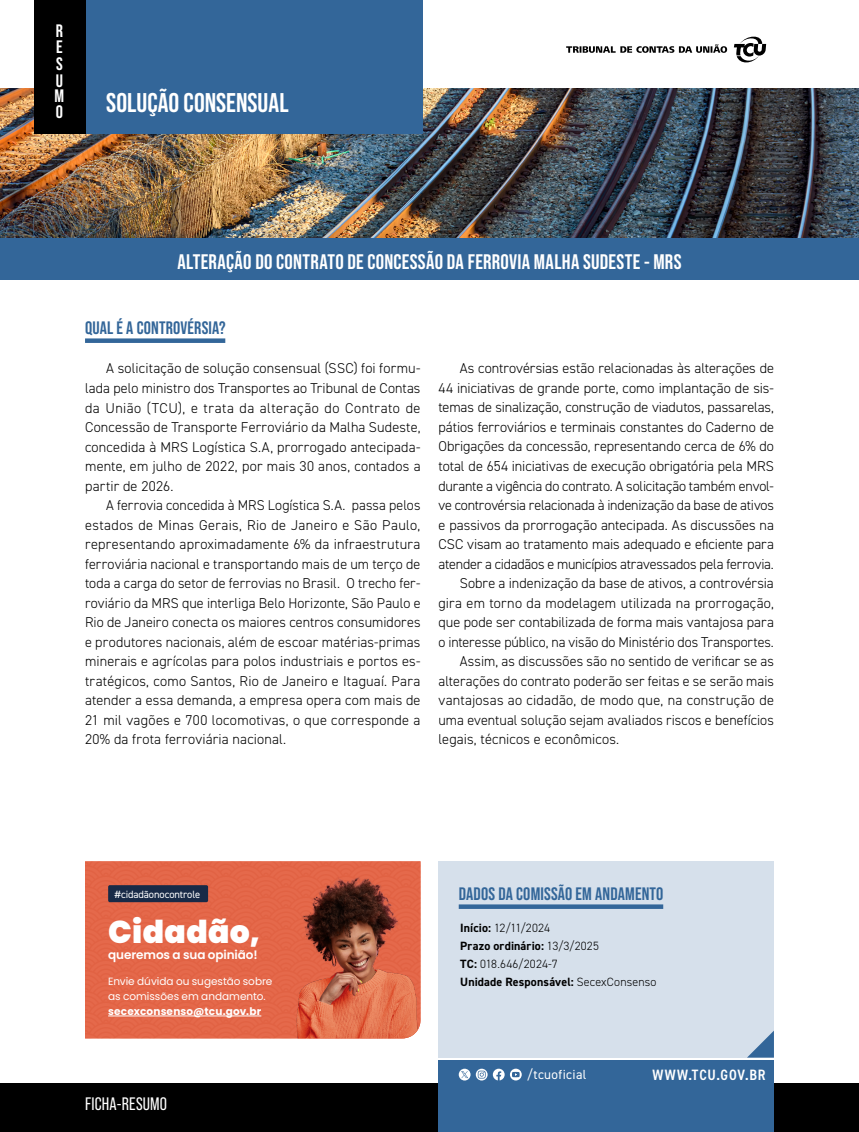
<style>
.page{position:relative;width:859px;height:1132px;background:#fff}
.page>*{position:absolute;margin:0;border:0;box-sizing:border-box;transform-origin:0 0}
.t1{font:900 31.5px "Poppins";letter-spacing:.01em;color:#fff}
.t2{font:700 27px "Bebas Neue Pro";color:#fff}
.t3{font:700 21px "Bebas Neue Pro";letter-spacing:.015em;color:#fff}
.t4{font:700 18px "Bebas Neue Pro";letter-spacing:.01em;color:#369}
.t5{font:18px "Bebas Neue Pro";letter-spacing:.01em;color:#fff}
.t6{font:700 18px/16.8px "Bebas Neue Pro";color:#fff;text-align:justify}
.t7{font:600 condensed 15px "DIN2014";letter-spacing:.06em;color:#fff}
.t8{font:300 14.25px/19.5px "DIN2014";color:#000;text-align:justify}
.t9{font:300 14.25px "DIN2014";letter-spacing:.02em;color:#000}
.t10{font:13.2px "DIN2014";letter-spacing:.03em;color:#fff}
.t11{font:300 12px/18px "DIN2014";letter-spacing:.015em;color:#000}
.t12{font:600 12px "Poppins";letter-spacing:-.005em;color:#fff}
.t13{font:10.5px/15px "Poppins";color:#fff}
.t14{font:700 10.5px "Poppins";letter-spacing:.015em;color:#fff}
.t15{font:10.5px "DIN2014";letter-spacing:-.005em;color:#fff}
.s1{font-weight:700}
</style>
<div class="page">
<img style="left:0;top:88px;width:859px;height:150px">
<div style="left:85px;top:0;width:338px;height:133px;background:#369"></div>
<svg style="left:566px;top:44px;width:161px;height:9px"></svg>
<svg style="left:734px;top:36px;width:32px;height:27px"></svg>
<div style="left:0;top:238px;width:859px;height:41px;background:#369"></div>
<div style="left:34px;top:0;width:51px;height:134px;background:#000"></div>
<div style="left:0;top:1083px;width:859px;height:48px;background:#000"></div>
<div style="left:85px;top:338px;width:140px;height:5px;background:#369"></div>
<div style="left:438px;top:861px;width:336px;height:196px;background:#d6e0eb"></div>
<svg style="left:459px;top:904px;width:204px;height:4px"></svg>
<svg style="left:747px;top:1030px;width:27px;height:27px"></svg>
<div style="left:438px;top:1059px;width:336px;height:72px;background:#369"></div>
<svg style="left:476px;top:1068px;width:46px;height:12px"></svg>
<svg style="left:459px;top:1068px;width:11px;height:12px"></svg>
<div style="left:85px;top:861px;width:335px;height:176px;background:#e46749"></div>
<img style="left:291px;top:867px;width:129px;height:170px">
<div style="left:108px;top:884px;width:100px;height:17px;background:#182a47;border-radius:2px"></div>
<hr style="left:108px;top:1015px;width:153px;height:1px;background:#fff">
<p class="t6" style="left:56px;top:22px;width:9px">R E S U</p>
<p class="t6" style="left:55px;top:88px;width:11px;line-height:15.1px">M<br>O</p>
<h2 class="t2" style="left:106px;top:87px;width:184px">SOLUÇÃO CONSENSUAL</h2>
<h3 class="t3" style="left:177px;top:250px;width:505px">ALTERAÇÃO DO CONTRATO DE CONCESSÃO DA FERROVIA MALHA SUDESTE - MRS</h3>
<p class="t4" style="left:85px;top:318px;width:142px">QUAL É A CONTROVÉRSIA?</p>
<p class="t8" style="left:85px;top:359px;width:337px;text-indent:21px">A solicitação de solução consensual (SSC) foi formu&shy;lada pelo ministro dos Transportes ao Tribunal de Contas da União (TCU), e trata da alteração do Contrato de Concessão de Transporte Ferroviário da Malha Sudeste, concedida à MRS Logística S.A, prorrogado antecipada&shy;mente, em julho de 2022, por mais 30 anos, contados a partir de 2026.</p>
<p class="t8" style="left:85px;top:495px;width:337px;text-indent:21px">A ferrovia concedida à MRS Logística S.A. passa pelos estados de Minas Gerais, Rio de Janeiro e São Paulo, representando aproximadamente 6% da infraestrutura ferroviária nacional e transportando mais de um terço de toda a carga do setor de ferrovias no Brasil. O trecho fer&shy;roviário da MRS que interliga Belo Horizonte, São Paulo e Rio de Janeiro conecta os maiores centros consumidores e produtores nacionais, além de escoar matérias-primas minerais e agrícolas para polos industriais e portos es&shy;tratégicos, como Santos, Rio de Janeiro e Itaguaí. Para atender a essa demanda, a empresa opera com mais de 21 mil vagões e 700 locomotivas, o que corresponde a 20% da frota ferroviária nacional.</p>
<p class="t8" style="left:460px;top:359px;width:316px">As controvérsias estão relacionadas às alterações de</p>
<p class="t8" style="left:438px;top:378px;width:337px">44 iniciativas de grande porte, como implantação de sis-</p>
<p class="t8" style="left:438px;top:398px;width:337px">temas de sinalização, construção de viadutos, passarelas,</p>
<p class="t8" style="left:438px;top:417px;width:337px">pátios ferroviários e terminais constantes do Caderno de</p>
<p class="t8" style="left:438px;top:436px;width:337px">Obrigações da concessão, representando cerca de 6% do</p>
<p class="t8" style="left:438px;top:456px;width:337px">total de 654 iniciativas de execução obrigatória pela MRS</p>
<p class="t8" style="left:438px;top:476px;width:337px">durante a vigência do contrato. A solicitação também envol-</p>
<p class="t8" style="left:438px;top:495px;width:337px">ve controvérsia relacionada à indenização da base de ativos</p>
<p class="t8" style="left:438px;top:515px;width:337px">e passivos da prorrogação antecipada. As discussões na</p>
<p class="t8" style="left:438px;top:534px;width:337px">CSC visam ao tratamento mais adequado e eficiente para</p>
<p class="t8" style="left:438px;top:554px;width:337px">atender a cidadãos e municípios atravessados pela ferrovia.</p>
<p class="t8" style="left:460px;top:573px;width:316px">Sobre a indenização da base de ativos, a controvérsia</p>
<p class="t8" style="left:438px;top:593px;width:337px">gira em torno da modelagem utilizada na prorrogação,</p>
<p class="t8" style="left:438px;top:612px;width:337px">que pode ser contabilizada de forma mais vantajosa para</p>
<p class="t8" style="left:438px;top:632px;width:337px">o interesse público, na visão do Ministério dos Transportes.</p>
<p class="t8" style="left:460px;top:651px;width:316px">Assim, as discussões são no sentido de verificar se as</p>
<p class="t8" style="left:438px;top:671px;width:337px">alterações do contrato poderão ser feitas e se serão mais</p>
<p class="t9" style="left:438px;top:691px;width:337px">vantajosas ao cidadão, de modo que, na construção de</p>
<p class="t8" style="left:438px;top:710px;width:337px">uma eventual solução sejam avaliados riscos e benefícios</p>
<p class="t8" style="left:438px;top:729px;width:182px">legais, técnicos e econômicos.</p>
<p class="t15" style="left:115px;top:887px;width:87px">#cidadãonocontrole</p>
<h1 class="t1" style="left:108px;top:913px;width:154px">Cidadão,</h1>
<p class="t12" style="left:108px;top:948px;width:151px">queremos a sua opinião!</p>
<p class="t13" style="left:108px;top:973px;width:166px">Envie dúvida ou sugestão sobre as comissões em andamento.</p>
<p class="t14" style="left:108px;top:1005px;width:155px">secexconsenso@tcu.gov.br</p>
<p class="t5" style="left:85px;top:1093px;width:84px">FICHA-RESUMO</p>
<p class="t4" style="left:459px;top:883px;width:206px">DADOS DA COMISSÃO EM ANDAMENTO</p>
<p class="t11" style="left:460px;top:919px;width:198px"><span class="s1">Início:</span> 12/11/2024<br><span class="s1">Prazo ordinário:</span> 13/3/2025<br><span class="s1">TC:</span> 018.646/2024-7<br><span class="s1">Unidade Responsável:</span> SecexConsenso</p>
<p class="t10" style="left:527px;top:1065px;width:61px">/tcuoficial</p>
<p class="t7" style="left:652px;top:1064px;width:115px">WWW.TCU.GOV.BR</p>
</div>
